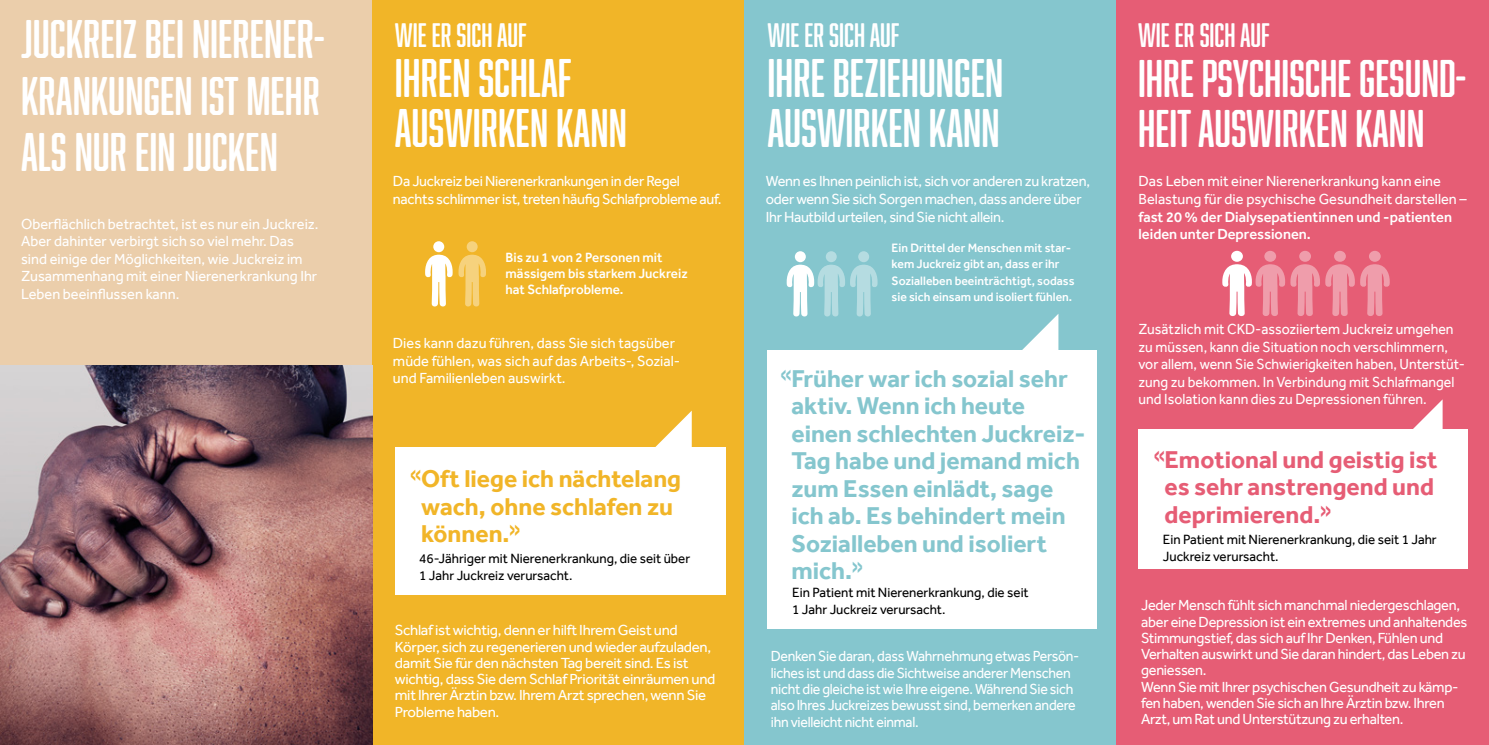
<style>
.page{position:relative;width:1489px;height:745px;background:#fff}
.page>*{position:absolute;margin:0;border:0;box-sizing:border-box;transform-origin:0 0}
.t1{font:50px/56.2px "Abolition Soft";color:#fff;text-align:justify}
.t2{font:48.75px/50px "Abolition Soft";color:#fff}
.t3{font:31.25px "Abolition Soft";color:#fff}
.t4{font:700 25px/27.5px "Effra";color:#85c6ce}
.t5{font:700 25px/27.5px "Effra";color:#e65d75}
.t6{font:700 25px/27.5px "Effra";color:#f1b528}
.t7{font:15px/16.2px "Effra";letter-spacing:-.02em;color:#fff}
.t8{font:15px/17.5px "Effra";color:#fff}
.t9{font:15px/17.5px "Effra";color:#fff;scale:.94 1}
.t10{font:15px/16.2px "Effra";letter-spacing:-.02em;color:#fff;scale:.94 1}
.t11{font:13.75px/16.5px "Effra";color:#000}
.t12{font:500 13.75px/16.2px "Effra";color:#fff}
.t13{font:500 12.5px/16.2px "Effra";color:#fff}
.s1{font-weight:500}
.s2{font-family:"Abolition";font-weight:400;font-size:31.25px}
.s3{font-family:"Abolition Soft";font-weight:400;font-size:31.25px}
</style>
<div class="page">
<div style="left:0;top:0;width:372px;height:389px;background:#ebceab"></div>
<div style="left:372px;top:0;width:372px;height:744px;background:#f1b528"></div>
<div style="left:744px;top:0;width:372px;height:744px;background:#85c6ce"></div>
<div style="left:1116px;top:0;width:372px;height:744px;background:#e65d75"></div>
<div style="left:395px;top:446px;width:330px;height:148px;background:#fff"></div>
<div style="left:1138px;top:428px;width:329px;height:140px;background:#fff"></div>
<div style="left:767px;top:350px;width:330px;height:278px;background:#fff"></div>
<svg style="left:1022px;top:314px;width:36px;height:36px"></svg>
<svg style="left:1397px;top:400px;width:45px;height:29px"></svg>
<svg style="left:647px;top:410px;width:45px;height:37px"></svg>
<img style="left:0;top:365px;width:372px;height:379px">
<div style="left:433px;top:241px;width:11px;height:11px;background:#fff;border-radius:50%"></div>
<div style="left:794px;top:251px;width:11px;height:11px;background:#fff;border-radius:50%"></div>
<svg style="left:825px;top:251px;width:11px;height:11px"></svg>
<div style="left:858px;top:251px;width:11px;height:11px;background:#b5dce1;border-radius:50%"></div>
<svg style="left:786px;top:264px;width:92px;height:53px"></svg>
<svg style="left:466px;top:241px;width:11px;height:11px"></svg>
<svg style="left:425px;top:254px;width:61px;height:53px"></svg>
<div style="left:1230px;top:251px;width:12px;height:10px;background:#fff;border-radius:50%"></div>
<div style="left:1264px;top:251px;width:11px;height:10px;background:#ef9dab;border-radius:50%"></div>
<svg style="left:1333px;top:251px;width:12px;height:10px"></svg>
<div style="left:1299px;top:251px;width:11px;height:10px;background:#ef9dab;border-radius:50%"></div>
<div style="left:1368px;top:251px;width:12px;height:10px;background:#ef9dab;border-radius:50%"></div>
<svg style="left:1222px;top:264px;width:168px;height:52px"></svg>
<p class="t1" style="left:21px;top:10px;width:305px">JUCKREIZ BEI NIERENER-KRANKUNGEN IST MEHR ALS NUR EIN JUCKEN</p>
<p class="t8" style="left:21px;top:215px;width:299px">Oberflächlich betrachtet, ist es nur ein Juckreiz.<br>Aber dahinter verbirgt sich so viel mehr. Das sind einige der Möglichkeiten, wie Juckreiz im Zusammenhang mit einer Nierenerkrankung Ihr Leben beeinflussen kann.</p>
<p class="t3" style="left:395px;top:17px;width:133px">WIE ER SICH AUF</p>
<p class="t1" style="left:395px;top:49px;width:178px">IHREN SCHLAF</p>
<p class="t1" style="left:395px;top:99px;width:233px">AUSWIRKEN KANN</p>
<p class="t3" style="left:767px;top:17px;width:133px">WIE ER SICH AUF</p>
<p class="t1" style="left:767px;top:52px;width:237px;line-height:50px">IHRE BEZIEHUNGEN<br>AUSWIRKEN KANN</p>
<p class="t3" style="left:1137px;top:17px;width:133px">WIE ER SICH AUF</p>
<p class="t2" style="left:1137px;top:53px;width:329px">IHRE PSYCHISCHE GESUND-<br>HEIT AUSWIRKEN KANN</p>
<p class="t7" style="left:393px;top:172px;width:330px;line-height:17.5px">Da Juckreiz bei Nierenerkrankungen in der Regel nachts schlimmer ist, treten häufig Schlafprobleme auf.</p>
<p class="t7" style="left:765px;top:172px;width:326px;line-height:17.5px">Wenn es Ihnen peinlich ist, sich vor anderen zu kratzen, oder wenn Sie sich Sorgen machen, dass andere über<br>Ihr Hautbild urteilen, sind Sie nicht allein.</p>
<p class="t8" style="left:1138px;top:172px;width:330px">Das Leben mit einer Nierenerkrankung kann eine Belastung für die psychische Gesundheit darstellen – <span class="s1">fast 20 % der Dialysepatientinnen und -patienten leiden unter Depressionen.</span></p>
<p class="t12" style="left:505px;top:249px;width:184px">Bis zu 1 von 2 Personen mit mässigem bis starkem Juckreiz hat Schlafprobleme.</p>
<p class="t13" style="left:891px;top:239px;width:184px">Ein Drittel der Menschen mit star&shy;kem Juckreiz gibt an, dass er ihr Sozialleben beeinträchtigt, sodass sie sich einsam und isoliert fühlen.</p>
<p class="t8" style="left:393px;top:334px;width:289px">Dies kann dazu führen, dass Sie sich tagsüber müde fühlen, was sich auf das Arbeits-, Sozial&shy;und Familienleben auswirkt.</p>
<p class="t6" style="left:421px;top:464px;width:261px;text-indent:-11px"><span class="s2">«</span>Oft liege ich nächtelang wach, ohne schlafen zu können.<span class="s2">»</span></p>
<p class="t11" style="left:419px;top:550px;width:272px">46-Jähriger mit Nierenerkrankung, die seit über<br>1 Jahr Juckreiz verursacht.</p>
<p class="t7" style="left:395px;top:621px;width:322px">Schlaf ist wichtig, denn er hilft Ihrem Geist und Körper, sich zu regenerieren und wieder aufzuladen, damit Sie für den nächsten Tag bereit sind. Es ist wichtig, dass Sie dem Schlaf Priorität einräumen und mit Ihrer Ärztin bzw. Ihrem Arzt sprechen, wenn Sie Probleme haben.</p>
<p class="t4" style="left:791px;top:364px;width:296px;text-indent:-11px"><span class="s3">«</span>Früher war ich sozial sehr aktiv. Wenn ich heute einen schlechten Juckreiz-<br>Tag habe und jemand mich zum Essen einlädt, sage ich ab. Es behindert mein<br>Sozialleben und isoliert mich.<span class="s3">»</span></p>
<p class="t11" style="left:792px;top:584px;width:238px">Ein Patient mit Nierenerkrankung, die seit<br>1 Jahr Juckreiz verursacht.</p>
<p class="t10" style="left:770px;top:647px;width:330px">Denken Sie daran, dass Wahrnehmung etwas Persön&shy;liches ist und dass die Sichtweise anderer Menschen nicht die gleiche ist wie Ihre eigene. Während Sie sich also Ihres Juckreizes bewusst sind, bemerken andere ihn vielleicht nicht einmal.</p>
<p class="t9" style="left:1138px;top:320px;width:348px">Zusätzlich mit CKD-assoziiertem Juckreiz umgehen zu müssen, kann die Situation noch verschlimmern, vor allem, wenn Sie Schwierigkeiten haben, Unterstüt&shy;zung zu bekommen. In Verbindung mit Schlafmangel und Isolation kann dies zu Depressionen führen.</p>
<p class="t5" style="left:1164px;top:445px;width:274px;text-indent:-11px"><span class="s3">«</span>Emotional und geistig ist es sehr anstrengend und deprimierend.<span class="s3">»</span></p>
<p class="t11" style="left:1162px;top:531px;width:275px">Ein Patient mit Nierenerkrankung, die seit 1 Jahr<br>Juckreiz verursacht.</p>
<p class="t7" style="left:1141px;top:596px;width:328px">Jeder Mensch fühlt sich manchmal niedergeschlagen, aber eine Depression ist ein extremes und anhaltendes Stimmungstief, das sich auf Ihr Denken, Fühlen und Verhalten auswirkt und Sie daran hindert, das Leben zu geniessen.</p>
<p class="t7" style="left:1141px;top:677px;width:319px">Wenn Sie mit Ihrer psychischen Gesundheit zu kämp&shy;fen haben, wenden Sie sich an Ihre Ärztin bzw. Ihren<br>Arzt, um Rat und Unterstützung zu erhalten.</p>
</div>
